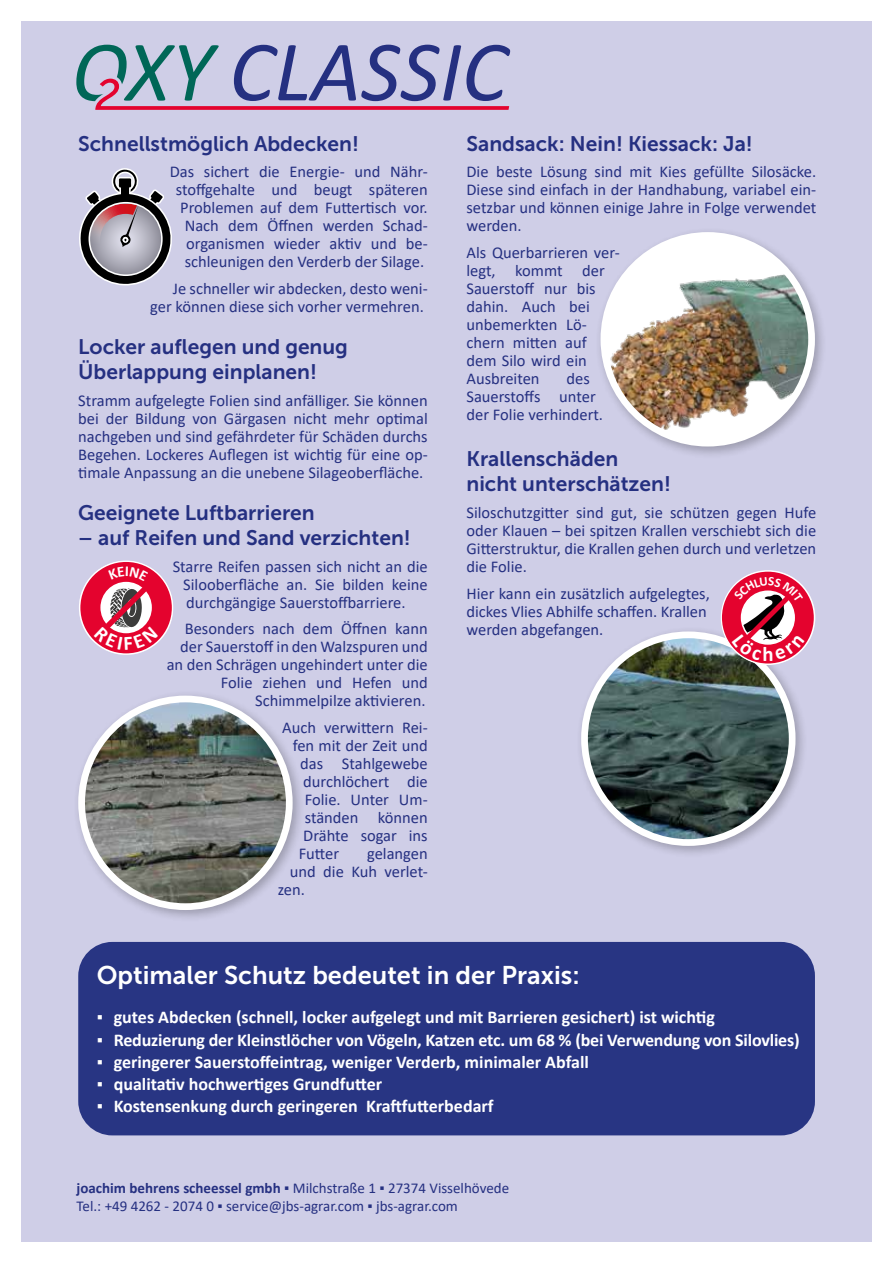
<style>
.page{position:relative;width:893px;height:1263px;background:#fff}
.page>*{position:absolute;margin:0;border:0;box-sizing:border-box;transform-origin:0 0}
.t1{font:25.5px "Museo Sans 700";color:#fff}
.t2{font:21px/25.2px "Museo Sans 700";color:#253081}
.t3{font:700 21px "Calibri";color:#fff}
.t4{font:700 18px "Calibri";color:#fff}
.t5{font:16.5px/18px "Calibri";color:#253081;text-align:justify}
.t6{font:15px/18px "Calibri";color:#253081}
.s1{font-weight:400}
.s2{font-weight:700}
</style>
<div class="page">
<div style="left:21px;top:21px;width:851px;height:1221px;background:#cfcee7"></div>
<svg style="left:76px;top:45px;width:434px;height:65px"></svg>
<svg style="left:79px;top:168px;width:93px;height:118px"></svg>
<div style="left:73px;top:690px;width:232px;height:232px;background:#000;opacity:.25"></div>
<img style="left:82px;top:699px;width:207px;height:208px;border-radius:104px">
<div style="left:78px;top:696px;width:215px;height:214px;border:7px solid #fff;border-radius:50%"></div>
<div style="left:595px;top:227px;width:232px;height:232px;background:#000;opacity:.25"></div>
<img style="left:604px;top:235px;width:208px;height:208px;border-radius:104px">
<div style="left:601px;top:232px;width:214px;height:214px;border:7px solid #fff;border-radius:50%"></div>
<div style="left:576px;top:626px;width:232px;height:232px;background:#000;opacity:.25"></div>
<img style="left:584px;top:635px;width:208px;height:207px;border-radius:104px">
<div style="left:581px;top:631px;width:214px;height:215px;border:7px solid #fff;border-radius:50%"></div>
<div style="left:78px;top:942px;width:737px;height:193px;background:#283583;border-radius:34px"></div>
<svg style="left:80px;top:561px;width:93px;height:93px"></svg>
<svg style="left:721px;top:570px;width:95px;height:95px"></svg>
<p class="t2" style="left:78px;top:131px;width:282px">Schnellstmöglich Abdecken!</p>
<p class="t5" style="left:170px;top:162px;width:259px;text-align:right">Das sichert die Energie- und Nähr&shy;stoffgehalte und beugt späteren Problemen auf dem Futtertisch vor.<br>Nach dem Öffnen werden Schad&shy;organismen wieder aktiv und be&shy;schleunigen den Verderb der Silage.</p>
<p class="t5" style="left:150px;top:279px;width:279px;text-align:right">Je schneller wir abdecken, desto weni&shy;ger können diese sich vorher vermehren.</p>
<p class="t2" style="left:78px;top:334px;width:271px">Locker auflegen und genug<br>Überlappung einplanen!</p>
<p class="t5" style="left:78px;top:391px;width:351px">Stramm aufgelegte Folien sind anfälliger. Sie können bei der Bildung von Gärgasen nicht mehr optimal nachgeben und sind gefährdeter für Schäden durchs Begehen. Lockeres Auflegen ist wichtig für eine op&shy;timale Anpassung an die unebene Silageoberfläche.</p>
<p class="t2" style="left:78px;top:500px;width:238px">Geeignete Luftbarrieren</p>
<p class="t2" style="left:78px;top:525px;width:334px">– auf Reifen und Sand verzichten!</p>
<p class="t5" style="left:183px;top:557px;width:246px;text-indent:-10px">Starre Reifen passen sich nicht an die Silooberfläche an. Sie bilden keine durchgängige Sauerstoffbarriere.</p>
<p class="t5" style="left:167px;top:619px;width:262px;text-align:right">Besonders nach dem Öffnen kann der Sauerstoff in den Walzspuren und an den Schrägen ungehindert unter die<br>Folie ziehen und Hefen und<br>Schimmelpilze aktivieren.</p>
<p class="t5" style="left:282px;top:718px;width:147px">Auch verwittern Rei-</p>
<p class="t5" style="left:293px;top:736px;width:136px">fen mit der Zeit und</p>
<p class="t5" style="left:300px;top:754px;width:129px">das Stahlgewebe</p>
<p class="t5" style="left:303px;top:772px;width:126px">durchlöchert die</p>
<p class="t5" style="left:305px;top:790px;width:124px">Folie. Unter Um-</p>
<p class="t5" style="left:305px;top:808px;width:124px">ständen können</p>
<p class="t5" style="left:303px;top:826px;width:126px">Drähte sogar ins</p>
<p class="t5" style="left:299px;top:844px;width:42px">Futter</p>
<p class="t5" style="left:367px;top:844px;width:62px">gelangen</p>
<p class="t5" style="left:290px;top:862px;width:139px">und die Kuh verlet-</p>
<p class="t5" style="left:278px;top:880px;width:29px">zen.</p>
<p class="t2" style="left:466px;top:131px;width:288px">Sandsack: Nein! Kiessack: Ja!</p>
<p class="t5" style="left:466px;top:162px;width:351px">Die beste Lösung sind mit Kies gefüllte Silosäcke.<br>Diese sind einfach in der Handhabung, variabel ein&shy;setzbar und können einige Jahre in Folge verwendet werden.</p>
<p class="t5" style="left:466px;top:243px;width:155px;text-align:left">Als Querbarrieren ver&shy;legt, kommt der<br>Sauerstoff nur bis dahin. Auch bei unbemerkten Lö&shy;chern mitten auf dem Silo wird ein<br>Ausbreiten</p>
<p class="t5" style="left:466px;top:369px;width:138px;text-align:left;text-indent:100px">des<br>Sauerstoffs unter der Folie verhindert.</p>
<p class="t2" style="left:466px;top:446px;width:206px">Krallenschäden nicht unterschätzen!</p>
<p class="t5" style="left:466px;top:503px;width:351px">Siloschutzgitter sind gut, sie schützen gegen Hufe oder Klauen – bei spitzen Krallen verschiebt sich die Gitterstruktur, die Krallen gehen durch und verletzen die Folie.</p>
<p class="t5" style="left:466px;top:584px;width:245px;text-align:left">Hier kann ein zusätzlich aufgelegtes, dickes Vlies Abhilfe schaffen. Krallen werden abgefangen.</p>
<p class="t3" style="left:762px;top:639px;width:13px">h</p>
<h1 class="t1" style="left:97px;top:961px;width:485px">Optimaler Schutz bedeutet in der Praxis:</h1>
<p class="t4" style="left:97px;top:1005px;width:620px"><span class="s1">▪</span> gutes Abdecken (schnell, locker aufgelegt und mit Barrieren gesichert) ist wichtig</p>
<p class="t4" style="left:97px;top:1027px;width:704px"><span class="s1">▪</span> Reduzierung der Kleinstlöcher von Vögeln, Katzen etc. um 68 % (bei Verwendung von Silovlies)</p>
<p class="t4" style="left:97px;top:1049px;width:494px"><span class="s1">▪</span> geringerer Sauerstoffeintrag, weniger Verderb, minimaler Abfall</p>
<p class="t4" style="left:97px;top:1071px;width:287px"><span class="s1">▪</span> qualitativ hochwertiges Grundfutter</p>
<p class="t4" style="left:97px;top:1094px;width:398px"><span class="s1">▪</span> Kostensenkung durch geringeren Kraftfutterbedarf</p>
<p class="t6" style="left:77px;top:1179px;width:434px"><span class="s2">joachim behrens scheessel gmbh</span> ▪ Milchstraße 1 ▪ 27374 Visselhövede<br>Tel.: +49 4262 - 2074 0 ▪ service@jbs-agrar.com ▪ jbs-agrar.com</p>
</div>
